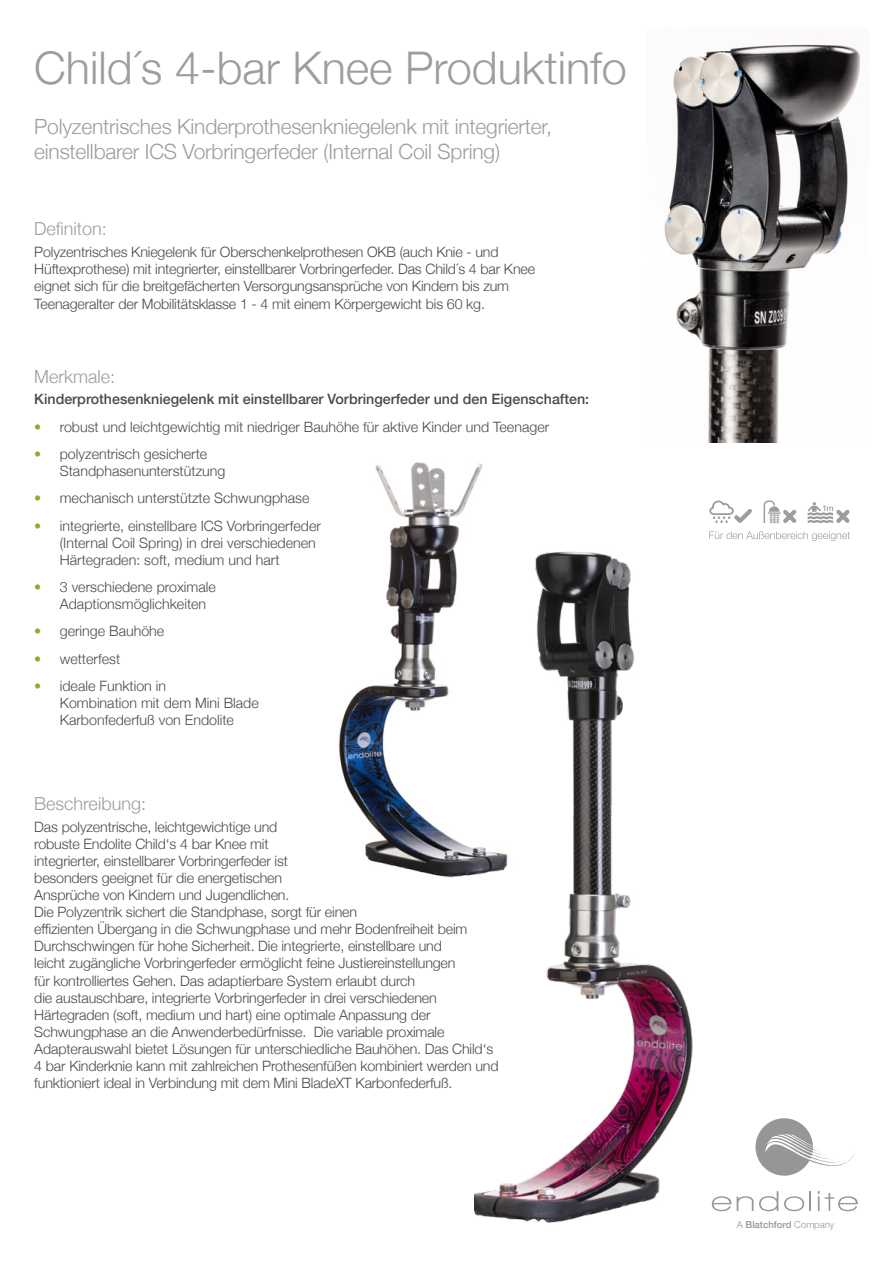
<style>
.page{position:relative;width:893px;height:1263px;background:#fff}
.page>*{position:absolute;margin:0;border:0;box-sizing:border-box;transform-origin:0 0}
.t1{font:300 45px "Helvetica Neue";color:#9d9d9c}
.t2{font:300 21px/25.2px "Helvetica Neue";letter-spacing:-.01em;color:#9d9d9c}
.t3{font:300 18px "Helvetica Neue";color:#9d9d9c}
.t4{font:300 14.25px/17.1px "Helvetica Neue";letter-spacing:-.01em;color:#4a4a49}
.t5{font:500 14.25px "Helvetica Neue";color:#4a4a49}
.t6{font:500 9.6px "Helvetica Neue";color:#989595}
.s1{color:#97a923}
.s2{font-weight:300}
</style>
<div class="page">
<svg style="left:712px;top:1196px;width:19px;height:15px"></svg>
<svg style="left:737px;top:1196px;width:16px;height:15px"></svg>
<svg style="left:759px;top:1191px;width:19px;height:20px"></svg>
<svg style="left:784px;top:1196px;width:20px;height:15px"></svg>
<svg style="left:810px;top:1191px;width:1px;height:20px"></svg>
<svg style="left:818px;top:1191px;width:40px;height:20px"></svg>
<svg style="left:755px;top:1118px;width:100px;height:58px"></svg>
<img style="left:664px;top:44px;width:197px;height:398px">
<img style="left:338px;top:462px;width:145px;height:416px">
<img style="left:474px;top:532px;width:219px;height:691px">
<svg style="left:709px;top:500px;width:141px;height:41px"></svg>
<h1 class="t1" style="left:34px;top:32px;width:594px">Child´s 4-bar Knee Produktinfo</h1>
<h2 class="t2" style="left:34px;top:112px;width:519px">Polyzentrisches Kinderprothesenkniegelenk mit integrierter, einstellbarer ICS Vorbringerfeder (Internal Coil Spring)</h2>
<p class="t3" style="left:34px;top:214px;width:74px">Definiton:</p>
<p class="t4" style="left:34px;top:242px;width:502px">Polyzentrisches Kniegelenk für Oberschenkelprothesen OKB (auch Knie - und Hüftexprothese) mit integrierter, einstellbarer Vorbringerfeder. Das Child´s 4 bar Knee eignet sich für die breitgefächerten Versorgungsansprüche von Kindern bis zum Teenageralter der Mobilitätsklasse 1 - 4 mit einem Körpergewicht bis 60 kg.</p>
<p class="t3" style="left:34px;top:362px;width:82px">Merkmale:</p>
<p class="t5" style="left:34px;top:388px;width:556px">Kinderprothesenkniegelenk mit einstellbarer Vorbringerfeder und den Eigenschaften:</p>
<p class="t4" style="left:34px;top:417px;width:516px"><span class="s1">•</span> robust und leichtgewichtig mit niedriger Bauhöhe für aktive Kinder und Teenager</p>
<p class="t4" style="left:60px;top:444px;width:167px;text-indent:-25px"><span class="s1">•</span> polyzentrisch gesicherte<br>Standphasenunterstützung</p>
<p class="t4" style="left:34px;top:489px;width:277px"><span class="s1">•</span> mechanisch unterstützte Schwungphase</p>
<p class="t4" style="left:60px;top:516px;width:263px;text-indent:-25px"><span class="s1">•</span> integrierte, einstellbare ICS Vorbringerfeder (Internal Coil Spring) in drei verschiedenen<br>Härtegraden: soft, medium und hart</p>
<p class="t4" style="left:60px;top:577px;width:158px;text-indent:-25px"><span class="s1">•</span> 3 verschiedene proximale<br>Adaptionsmöglichkeiten</p>
<p class="t4" style="left:34px;top:622px;width:132px"><span class="s1">•</span> geringe Bauhöhe</p>
<p class="t4" style="left:34px;top:649px;width:87px"><span class="s1">•</span> wetterfest</p>
<p class="t4" style="left:60px;top:676px;width:201px;text-indent:-25px"><span class="s1">•</span> ideale Funktion in<br>Kombination mit dem Mini Blade<br>Karbonfederfuß von Endolite</p>
<p class="t3" style="left:34px;top:789px;width:113px">Beschreibung:</p>
<p class="t4" style="left:34px;top:817px;width:466px">Das polyzentrische, leichtgewichtige und<br>robuste Endolite Child‘s 4 bar Knee mit<br>integrierter, einstellbarer Vorbringerfeder ist<br>besonders geeignet für die energetischen<br>Ansprüche von Kindern und Jugendlichen.<br>Die Polyzentrik sichert die Standphase, sorgt für einen<br>effizienten Übergang in die Schwungphase und mehr Bodenfreiheit beim Durchschwingen für hohe Sicherheit. Die integrierte, einstellbare und<br>leicht zugängliche Vorbringerfeder ermöglicht feine Justiereinstellungen<br>für kontrolliertes Gehen. Das adaptierbare System erlaubt durch<br>die austauschbare, integrierte Vorbringerfeder in drei verschiedenen Härtegraden (soft, medium und hart) eine optimale Anpassung der Schwungphase an die Anwenderbedürfnisse. Die variable proximale Adapterauswahl bietet Lösungen für unterschiedliche Bauhöhen. Das Child‘s 4 bar Kinderknie kann mit zahlreichen Prothesenfüßen kombiniert werden und funktioniert ideal in Verbindung mit dem Mini BladeXT Karbonfederfuß.</p>
<p class="t6" style="left:737px;top:1216px;width:99px"><span class="s2">A</span> Blatchford <span class="s2">Company</span></p>
</div>
